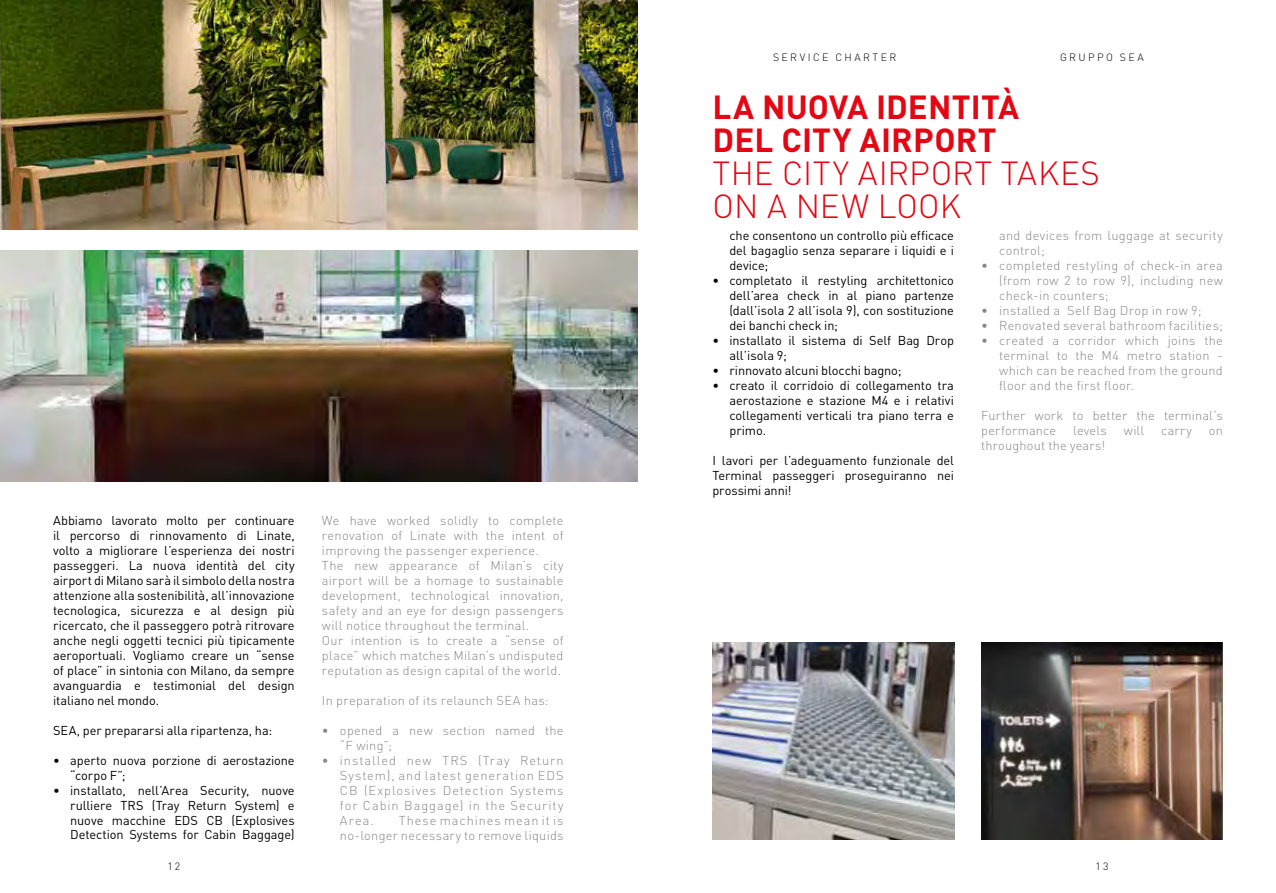
<style>
.page{position:relative;width:1276px;height:893px;background:#fff}
.page>*{position:absolute;margin:0;border:0;box-sizing:border-box;transform-origin:0 0}
.t1{font:700 33px/33px "DIN Pro";letter-spacing:.005em;color:#e30613}
.t2{font:300 33px/33px "DIN Pro";letter-spacing:.005em;color:#e30613}
.t3{font:12.75px/15px "DIN Pro";letter-spacing:-.005em;color:#000;text-align:justify}
.t4{font:300 12.75px/15px "DIN Pro";letter-spacing:.025em;color:#878787}
.t5{font:300 10.5px "DIN Pro";letter-spacing:.225em;color:#000}
</style>
<div class="page">
<img style="left:0;top:0;width:638px;height:230px">
<img style="left:712px;top:642px;width:242px;height:198px">
<img style="left:0;top:251px;width:638px;height:230px">
<img style="left:981px;top:643px;width:241px;height:197px">
<p class="t3" style="left:53px;top:512px;width:243px">Abbiamo lavorato molto per continuare il percorso di rinnovamento di Linate, volto a migliorare l’esperienza dei nostri passeggeri. La nuova identità del city airport di Milano sarà il simbolo della nostra attenzione alla sostenibilità, all’innovazione tecnologica, sicurezza e al design più ricercato, che il passeggero potrà ritrovare anche negli oggetti tecnici più tipicamente aeroportuali. Vogliamo creare un “sense of place” in sintonia con Milano, da sempre avanguardia e testimonial del design italiano nel mondo.</p>
<p class="t3" style="left:53px;top:722px;width:221px">SEA, per prepararsi alla ripartenza, ha:</p>
<p class="t3" style="left:70px;top:752px;width:226px;text-indent:-17px">• aperto nuova porzione di aerostazione “corpo F”;</p>
<p class="t3" style="left:70px;top:782px;width:226px;text-indent:-17px">• installato, nell’Area Security, nuove rulliere TRS (Tray Return System) e nuove macchine EDS CB (Explosives Detection Systems for Cabin Baggage)</p>
<p class="t5" style="left:168px;top:859px;width:14px">12</p>
<p class="t4" style="left:322px;top:512px;width:243px">We have worked solidly to complete renovation of Linate with the intent of improving the passenger experience.<br>The new appearance of Milan’s city airport will be a homage to sustainable development, technological innovation, safety and an eye for design passengers will notice throughout the terminal.<br>Our intention is to create a “sense of place” which matches Milan’s undisputed reputation as design capital of the world.</p>
<p class="t4" style="left:322px;top:692px;width:228px">In preparation of its relaunch SEA has:</p>
<p class="t4" style="left:340px;top:722px;width:225px;text-indent:-18px">• opened a new section named the “F wing”;</p>
<p class="t4" style="left:340px;top:752px;width:225px;text-align:justify;text-indent:-18px">• installed new TRS (Tray Return System), and latest generation EDS CB (Explosives Detection Systems for Cabin Baggage) in the Security Area.</p>
<p class="t4" style="left:340px;top:812px;width:225px;text-align:right">These machines mean it is no-longer necessary to remove liquids</p>
<p class="t5" style="left:773px;top:50px;width:125px">SERVICE CHARTER</p>
<p class="t5" style="left:1060px;top:50px;width:85px">GRUPPO SEA</p>
<h1 class="t1" style="left:712px;top:89px;width:308px">LA NUOVA IDENTITÀ<br>DEL CITY AIRPORT</h1>
<h1 class="t2" style="left:712px;top:155px;width:389px">THE CITY AIRPORT TAKES<br>ON A NEW LOOK</h1>
<p class="t3" style="left:729px;top:227px;width:226px">che consentono un controllo più efficace del bagaglio senza separare i liquidi e i device;</p>
<p class="t3" style="left:729px;top:272px;width:226px;text-indent:-17px">• completato il restyling architettonico dell’area check in al piano partenze (dall’isola 2 all’isola 9), con sostituzione dei banchi check in;</p>
<p class="t3" style="left:729px;top:332px;width:226px;text-indent:-17px">• installato il sistema di Self Bag Drop all’isola 9;</p>
<p class="t3" style="left:712px;top:362px;width:191px">• rinnovato alcuni blocchi bagno;</p>
<p class="t3" style="left:729px;top:377px;width:226px;text-indent:-17px">• creato il corridoio di collegamento tra aerostazione e stazione M4 e i relativi collegamenti verticali tra piano terra e primo.</p>
<p class="t3" style="left:712px;top:452px;width:243px">I lavori per l’adeguamento funzionale del Terminal passeggeri proseguiranno nei prossimi anni!</p>
<p class="t4" style="left:999px;top:227px;width:225px">and devices from luggage at security control;</p>
<p class="t4" style="left:999px;top:257px;width:225px;text-align:justify;text-indent:-18px">• completed restyling of check-in area (from row 2 to row 9), including new check-in counters;</p>
<p class="t4" style="left:981px;top:302px;width:222px">• installed a Self Bag Drop in row 9;</p>
<p class="t4" style="left:981px;top:317px;width:243px">• Renovated several bathroom facilities;</p>
<p class="t4" style="left:999px;top:332px;width:225px;text-align:justify;text-indent:-18px">• created a corridor which joins the terminal to the M4 metro station - which can be reached from the ground floor and the first floor.</p>
<p class="t4" style="left:981px;top:407px;width:243px">Further work to better the terminal’s performance</p>
<p class="t4" style="left:1073px;top:422px;width:35px">levels</p>
<p class="t4" style="left:1124px;top:422px;width:22px">will</p>
<p class="t4" style="left:1161px;top:422px;width:32px">carry</p>
<p class="t4" style="left:1208px;top:422px;width:16px">on</p>
<p class="t4" style="left:981px;top:437px;width:125px">throughout the years!</p>
<p class="t5" style="left:1095px;top:859px;width:14px">13</p>
</div>
